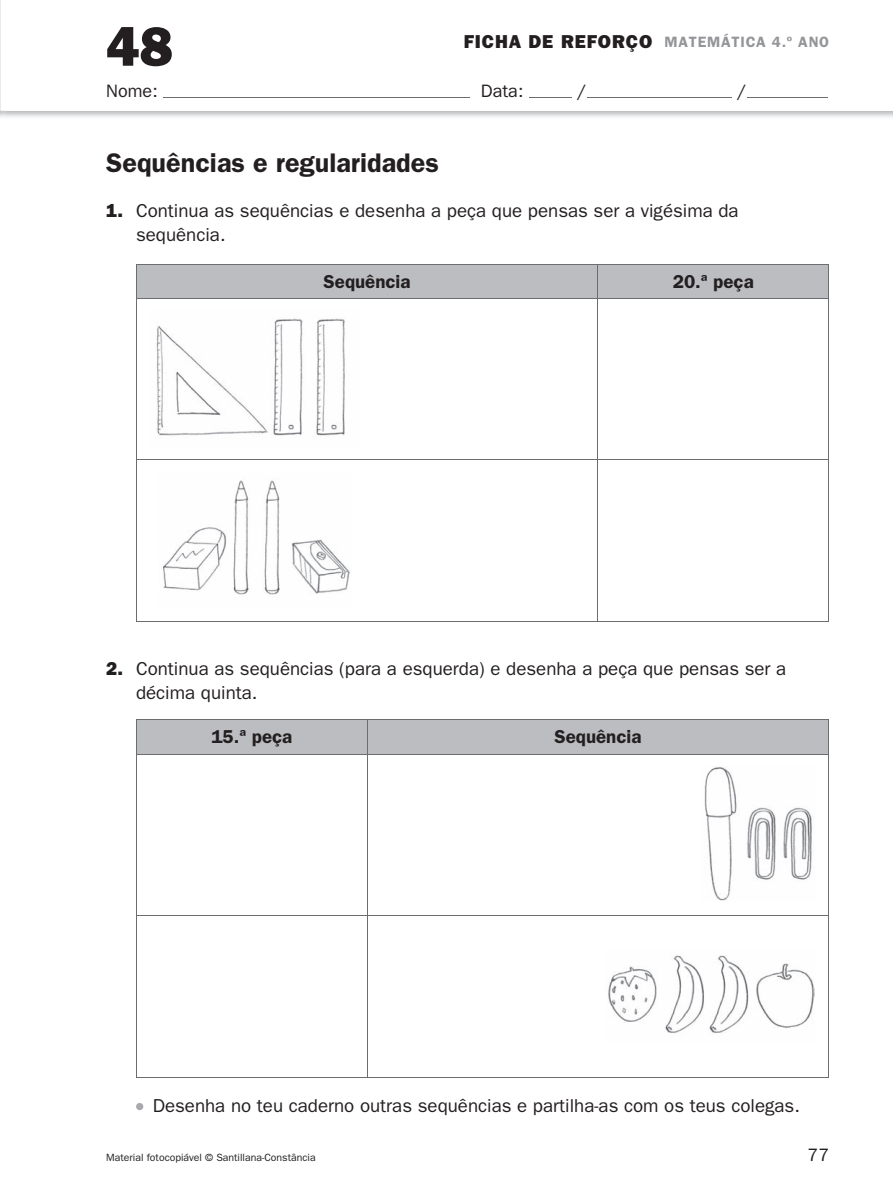
<style>
.page{position:relative;width:893px;height:1191px;background:#fff}
.page>*{position:absolute;margin:0;border:0;box-sizing:border-box;transform-origin:0 0}
.t1{font:55.5px "ITC Franklin Gothic Std Hvy";color:#231f20}
.t2{font:600 27px "ITC Franklin Gothic Std";color:#231f20}
.t3{font:18.75px/24px "ITC Franklin Gothic Std";color:#231f20}
.t4{font:600 18.75px "ITC Franklin Gothic Std";color:#231f20}
.t5{font:18px "ITC Franklin Gothic Std";color:#231f20}
.t6{font:600 15px "ITC Franklin Gothic Std";letter-spacing:.05em;color:#939598}
.t7{font:10.5px "ITC Franklin Gothic Std";color:#231f20}
.s1{font-family:"ITC Franklin Gothic Std Hvy";font-weight:400;font-size:18.75px;color:#231f20}
.s2{font-family:"ITC Franklin Gothic Std Hvy"}
</style>
<div class="page">
<hr style="left:164px;top:97px;width:306px;height:1px;background:#6c6d70">
<hr style="left:529px;top:97px;width:43px;height:1px;background:#6c6d70">
<hr style="left:587px;top:97px;width:145px;height:1px;background:#6c6d70">
<hr style="left:747px;top:97px;width:81px;height:1px;background:#6c6d70">
<div style="left:137px;top:265px;width:691px;height:33px;background:#bcbdc0"></div>
<hr style="left:136px;top:264px;width:462px;height:1px;background:#6c6d70">
<hr style="left:136px;top:264px;width:1px;height:34px;background:#6c6d70">
<hr style="left:598px;top:264px;width:231px;height:1px;background:#6c6d70">
<hr style="left:597px;top:264px;width:1px;height:34px;background:#6c6d70">
<hr style="left:828px;top:264px;width:1px;height:34px;background:#6c6d70">
<hr style="left:136px;top:298px;width:462px;height:1px;background:#6c6d70">
<hr style="left:136px;top:298px;width:1px;height:161px;background:#6c6d70">
<hr style="left:598px;top:298px;width:231px;height:1px;background:#6c6d70">
<hr style="left:597px;top:298px;width:1px;height:161px;background:#6c6d70">
<hr style="left:828px;top:298px;width:1px;height:161px;background:#6c6d70">
<hr style="left:136px;top:459px;width:462px;height:1px;background:#6c6d70">
<hr style="left:136px;top:460px;width:1px;height:161px;background:#6c6d70">
<hr style="left:598px;top:459px;width:231px;height:1px;background:#6c6d70">
<hr style="left:597px;top:460px;width:1px;height:161px;background:#6c6d70">
<hr style="left:828px;top:460px;width:1px;height:161px;background:#6c6d70">
<hr style="left:136px;top:621px;width:462px;height:1px;background:#6c6d70">
<hr style="left:598px;top:621px;width:231px;height:1px;background:#6c6d70">
<div style="left:137px;top:720px;width:691px;height:33px;background:#bcbdc0"></div>
<hr style="left:136px;top:719px;width:231px;height:1px;background:#6c6d70">
<hr style="left:136px;top:720px;width:1px;height:33px;background:#6c6d70">
<hr style="left:367px;top:719px;width:462px;height:1px;background:#6c6d70">
<hr style="left:367px;top:720px;width:1px;height:33px;background:#6c6d70">
<hr style="left:828px;top:720px;width:1px;height:33px;background:#6c6d70">
<hr style="left:136px;top:753px;width:231px;height:1px;background:#6c6d70">
<hr style="left:136px;top:754px;width:1px;height:161px;background:#6c6d70">
<hr style="left:367px;top:753px;width:462px;height:1px;background:#6c6d70">
<hr style="left:367px;top:754px;width:1px;height:161px;background:#6c6d70">
<hr style="left:828px;top:754px;width:1px;height:161px;background:#6c6d70">
<hr style="left:136px;top:915px;width:231px;height:1px;background:#6c6d70">
<hr style="left:136px;top:916px;width:1px;height:160px;background:#6c6d70">
<hr style="left:367px;top:915px;width:462px;height:1px;background:#6c6d70">
<hr style="left:367px;top:916px;width:1px;height:160px;background:#6c6d70">
<hr style="left:828px;top:916px;width:1px;height:160px;background:#6c6d70">
<hr style="left:136px;top:1076px;width:231px;height:1px;background:#6c6d70">
<hr style="left:367px;top:1076px;width:462px;height:1px;background:#6c6d70">
<div style="left:136px;top:1103px;width:7px;height:7px;background:#a8a9ad;border-radius:50%"></div>
<img style="left:156px;top:318px;width:189px;height:118px">
<img style="left:704px;top:767px;width:108px;height:134px">
<img style="left:163px;top:480px;width:187px;height:115px">
<img style="left:608px;top:955px;width:206px;height:78px">
<img style="left:0;top:1px;width:6px;height:117px">
<h1 class="t1" style="left:106px;top:14px;width:68px">48</h1>
<p class="t6" style="left:464px;top:33px;width:367px"><span class="s1">FICHA DE REFORÇO</span> MATEMÁTICA 4.º ANO</p>
<p class="t5" style="left:106px;top:81px;width:53px">Nome:</p>
<p class="t5" style="left:481px;top:81px;width:44px">Data:</p>
<p class="t5" style="left:577px;top:81px;width:11px">/</p>
<p class="t5" style="left:737px;top:81px;width:11px">/</p>
<h2 class="t2" style="left:106px;top:146px;width:334px">Sequências e regularidades</h2>
<p class="t3" style="left:136px;top:199px;width:604px;text-indent:-30px"><span class="s2">1.</span> Continua as sequências e desenha a peça que pensas ser a vigésima da sequência.</p>
<p class="t4" style="left:324px;top:270px;width:88px">Sequência</p>
<p class="t4" style="left:673px;top:270px;width:82px">20.ª peça</p>
<p class="t3" style="left:136px;top:657px;width:652px;text-indent:-30px"><span class="s2">2.</span> Continua as sequências (para a esquerda) e desenha a peça que pensas ser a décima quinta.</p>
<p class="t4" style="left:211px;top:726px;width:82px">15.ª peça</p>
<p class="t4" style="left:554px;top:726px;width:88px">Sequência</p>
<p class="t3" style="left:153px;top:1094px;width:649px">Desenha no teu caderno outras sequências e partilha-as com os teus colegas.</p>
<p class="t7" style="left:106px;top:1151px;width:211px">Material fotocopiável © Santillana-Constância</p>
<p class="t5" style="left:808px;top:1144px;width:23px">77</p>
</div>
